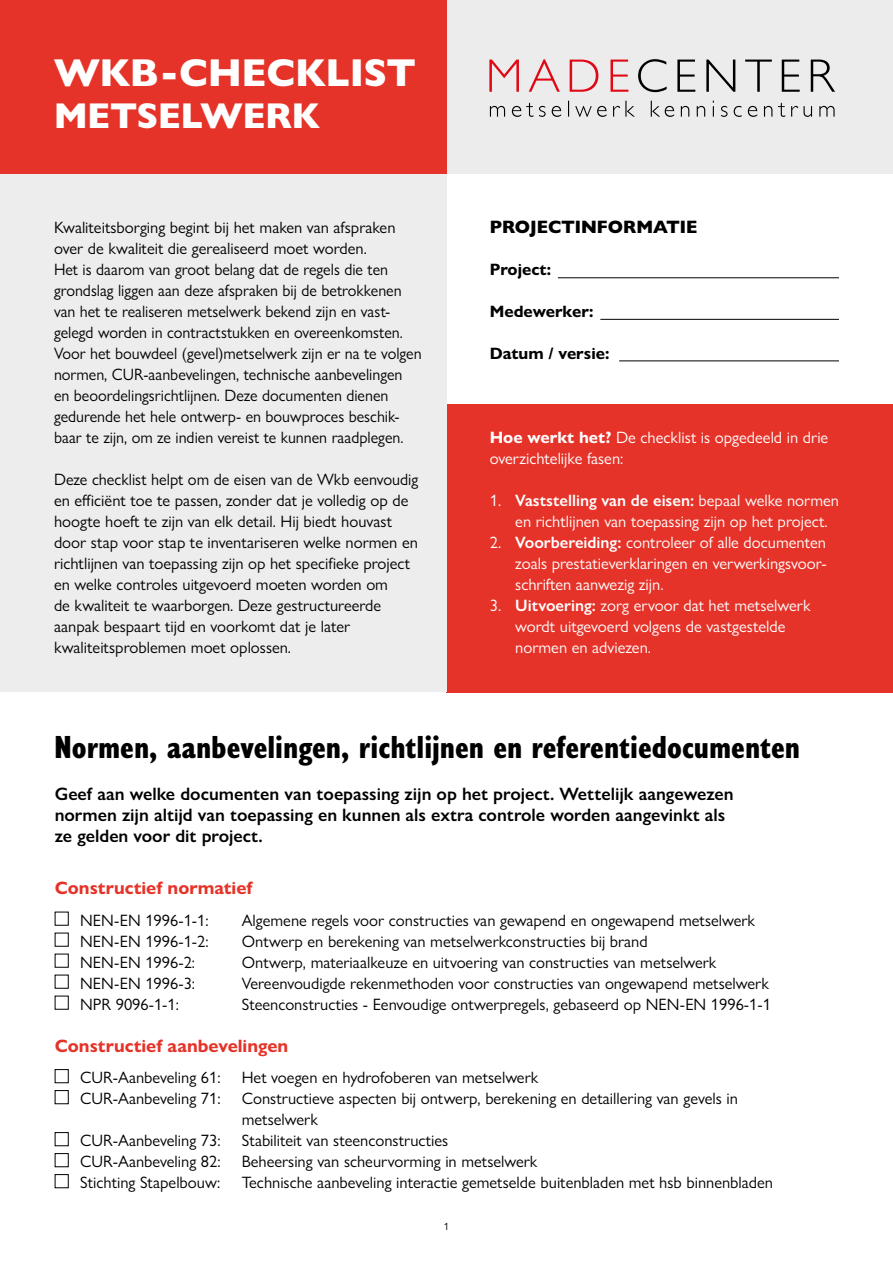
<style>
.page{position:relative;width:893px;height:1263px;background:#fff}
.page>*{position:absolute;margin:0;border:0;box-sizing:border-box;transform-origin:0 0}
.t1{font:800 39px "Gill Sans Nova";color:#fff}
.t2{font:800 36px "Gill Sans Nova";color:#fff}
.t3{font:800 condensed 33px "Gill Sans Nova";color:#000}
.t4{font:600 18px/21px "Gill Sans Nova";color:#000}
.t5{font:700 18px "Gill Sans Nova";color:#e63329}
.t6{font:800 18px "Gill Sans Nova";color:#000}
.t7{font:16.5px/21px "Gill Sans Nova";color:#000}
.t8{font:16.5px/21px "Gill Sans Nova";color:#fff}
.t9{font:700 16.5px "Gill Sans Nova";color:#000}
.t10{font:10.5px "Gill Sans Nova";color:#000}
.s1{font-weight:700}
.s2{font-weight:600}
</style>
<div class="page">
<div style="left:446px;top:404px;width:447px;height:288px;background:#e63329"></div>
<div style="left:0;top:174px;width:446px;height:518px;background:#ededed"></div>
<div style="left:446px;top:0;width:447px;height:174px;background:#ececec"></div>
<div style="left:0;top:0;width:446px;height:174px;background:#e63329"></div>
<div style="left:55px;top:912px;width:14px;height:14px;border:1px solid #000"></div>
<div style="left:55px;top:933px;width:14px;height:14px;border:1px solid #000"></div>
<div style="left:55px;top:954px;width:14px;height:14px;border:1px solid #000"></div>
<div style="left:55px;top:975px;width:14px;height:14px;border:1px solid #000"></div>
<div style="left:55px;top:996px;width:14px;height:14px;border:1px solid #000"></div>
<div style="left:55px;top:1069px;width:14px;height:14px;border:1px solid #000"></div>
<div style="left:55px;top:1090px;width:14px;height:14px;border:1px solid #000"></div>
<div style="left:55px;top:1132px;width:14px;height:14px;border:1px solid #000"></div>
<div style="left:55px;top:1153px;width:14px;height:14px;border:1px solid #000"></div>
<div style="left:55px;top:1174px;width:14px;height:14px;border:1px solid #000"></div>
<svg style="left:489px;top:60px;width:30px;height:32px"></svg>
<svg style="left:529px;top:59px;width:31px;height:33px"></svg>
<svg style="left:570px;top:60px;width:28px;height:32px"></svg>
<svg style="left:610px;top:60px;width:18px;height:32px"></svg>
<svg style="left:638px;top:59px;width:29px;height:33px"></svg>
<svg style="left:677px;top:60px;width:18px;height:32px"></svg>
<svg style="left:706px;top:60px;width:29px;height:32px"></svg>
<svg style="left:745px;top:60px;width:27px;height:32px"></svg>
<svg style="left:782px;top:60px;width:18px;height:32px"></svg>
<svg style="left:811px;top:60px;width:24px;height:32px"></svg>
<svg style="left:490px;top:106px;width:15px;height:11px"></svg>
<svg style="left:512px;top:103px;width:34px;height:14px"></svg>
<svg style="left:552px;top:106px;width:9px;height:11px"></svg>
<svg style="left:568px;top:101px;width:1px;height:16px"></svg>
<svg style="left:575px;top:106px;width:32px;height:11px"></svg>
<svg style="left:613px;top:101px;width:22px;height:16px"></svg>
<svg style="left:651px;top:101px;width:23px;height:16px"></svg>
<svg style="left:681px;top:106px;width:8px;height:11px"></svg>
<svg style="left:697px;top:106px;width:8px;height:11px"></svg>
<svg style="left:713px;top:101px;width:1px;height:16px"></svg>
<svg style="left:721px;top:106px;width:6px;height:11px"></svg>
<svg style="left:734px;top:106px;width:8px;height:11px"></svg>
<svg style="left:748px;top:106px;width:9px;height:11px"></svg>
<svg style="left:764px;top:106px;width:8px;height:11px"></svg>
<svg style="left:778px;top:103px;width:7px;height:14px"></svg>
<svg style="left:791px;top:106px;width:21px;height:11px"></svg>
<svg style="left:819px;top:106px;width:16px;height:11px"></svg>
<hr style="left:558px;top:277px;width:281px;height:1px;background:#000">
<hr style="left:600px;top:319px;width:239px;height:1px;background:#000">
<hr style="left:619px;top:361px;width:220px;height:1px;background:#000">
<h1 class="t1" style="left:54px;top:48px;width:363px">WKB-CHECKLIST</h1>
<h2 class="t2" style="left:54px;top:93px;width:268px">METSELWERK</h2>
<p class="t7" style="left:54px;top:216px;width:369px">Kwaliteitsborging begint bij het maken van afspraken over de kwaliteit die gerealiseerd moet worden.<br>Het is daarom van groot belang dat de regels die ten grondslag liggen aan deze afspraken bij de betrokkenen van het te realiseren metselwerk bekend zijn en vast&shy;gelegd worden in contractstukken en overeenkomsten.<br>Voor het bouwdeel (gevel)metselwerk zijn er na te volgen normen, CUR-aanbevelingen, technische aanbevelingen en beoordelingsrichtlijnen. Deze documenten dienen gedurende het hele ontwerp- en bouwproces beschik&shy;baar te zijn, om ze indien vereist te kunnen raadplegen.</p>
<p class="t7" style="left:54px;top:468px;width:366px">Deze checklist helpt om de eisen van de Wkb eenvoudig en efficiënt toe te passen, zonder dat je volledig op de hoogte hoeft te zijn van elk detail. Hij biedt houvast door stap voor stap te inventariseren welke normen en richtlijnen van toepassing zijn op het specifieke project en welke controles uitgevoerd moeten worden om<br>de kwaliteit te waarborgen. Deze gestructureerde aanpak bespaart tijd en voorkomt dat je later kwaliteitsproblemen moet oplossen.</p>
<p class="t6" style="left:490px;top:215px;width:209px">PROJECTINFORMATIE</p>
<p class="t9" style="left:490px;top:259px;width:63px">Project:</p>
<p class="t9" style="left:490px;top:301px;width:105px">Medewerker:</p>
<p class="t9" style="left:490px;top:343px;width:121px">Datum / versie:</p>
<p class="t8" style="left:490px;top:426px;width:340px"><span class="s1">Hoe werkt het?</span> De checklist is opgedeeld in drie overzichtelijke fasen:</p>
<p class="t8" style="left:515px;top:489px;width:325px;text-indent:-26px">1. <span class="s2">Vaststelling van de eisen:</span> bepaal welke normen en richtlijnen van toepassing zijn op het project.</p>
<p class="t8" style="left:515px;top:531px;width:313px;text-align:justify;text-indent:-26px">2. <span class="s2">Voorbereiding:</span> controleer of alle documenten zoals prestatieverklaringen en verwerkingsvoor&shy;schriften aanwezig zijn.</p>
<p class="t8" style="left:515px;top:594px;width:297px;text-indent:-26px">3. <span class="s2">Uitvoering:</span> zorg ervoor dat het metselwerk wordt uitgevoerd volgens de vastgestelde normen en adviezen.</p>
<h3 class="t3" style="left:54px;top:724px;width:748px">Normen, aanbevelingen, richtlijnen en referentiedocumenten</h3>
<p class="t4" style="left:55px;top:783px;width:680px">Geef aan welke documenten van toepassing zijn op het project. Wettelijk aangewezen normen zijn altijd van toepassing en kunnen als extra controle worden aangevinkt als ze gelden voor dit project.</p>
<p class="t5" style="left:55px;top:877px;width:199px">Constructief normatief</p>
<p class="t7" style="left:80px;top:909px;width:130px">NEN-EN 1996-1-1:</p>
<p class="t7" style="left:242px;top:909px;width:515px">Algemene regels voor constructies van gewapend en ongewapend metselwerk</p>
<p class="t7" style="left:80px;top:930px;width:130px">NEN-EN 1996-1-2:</p>
<p class="t7" style="left:242px;top:930px;width:407px">Ontwerp en berekening van metselwerkconstructies bij brand</p>
<p class="t7" style="left:80px;top:951px;width:116px">NEN-EN 1996-2:</p>
<p class="t7" style="left:242px;top:951px;width:476px">Ontwerp, materiaalkeuze en uitvoering van constructies van metselwerk</p>
<p class="t7" style="left:80px;top:972px;width:116px">NEN-EN 1996-3:</p>
<p class="t7" style="left:242px;top:972px;width:528px">Vereenvoudigde rekenmethoden voor constructies van ongewapend metselwerk</p>
<p class="t7" style="left:80px;top:993px;width:100px">NPR 9096-1-1:</p>
<p class="t7" style="left:242px;top:993px;width:531px">Steenconstructies - Eenvoudige ontwerpregels, gebaseerd op NEN-EN 1996-1-1</p>
<p class="t5" style="left:55px;top:1034px;width:235px">Constructief aanbevelingen</p>
<p class="t7" style="left:80px;top:1067px;width:142px">CUR-Aanbeveling 61:</p>
<p class="t7" style="left:242px;top:1067px;width:298px">Het voegen en hydrofoberen van metselwerk</p>
<p class="t7" style="left:80px;top:1088px;width:142px">CUR-Aanbeveling 71:</p>
<p class="t7" style="left:242px;top:1088px;width:497px">Constructieve aspecten bij ontwerp, berekening en detaillering van gevels in metselwerk</p>
<p class="t7" style="left:80px;top:1130px;width:142px">CUR-Aanbeveling 73:</p>
<p class="t7" style="left:242px;top:1130px;width:208px">Stabiliteit van steenconstructies</p>
<p class="t7" style="left:80px;top:1151px;width:142px">CUR-Aanbeveling 82:</p>
<p class="t7" style="left:242px;top:1151px;width:297px">Beheersing van scheurvorming in metselwerk</p>
<p class="t7" style="left:80px;top:1172px;width:142px">Stichting Stapelbouw:</p>
<p class="t7" style="left:242px;top:1172px;width:533px">Technische aanbeveling interactie gemetselde buitenbladen met hsb binnenbladen</p>
<p class="t10" style="left:444px;top:1220px;width:7px">1</p>
</div>
